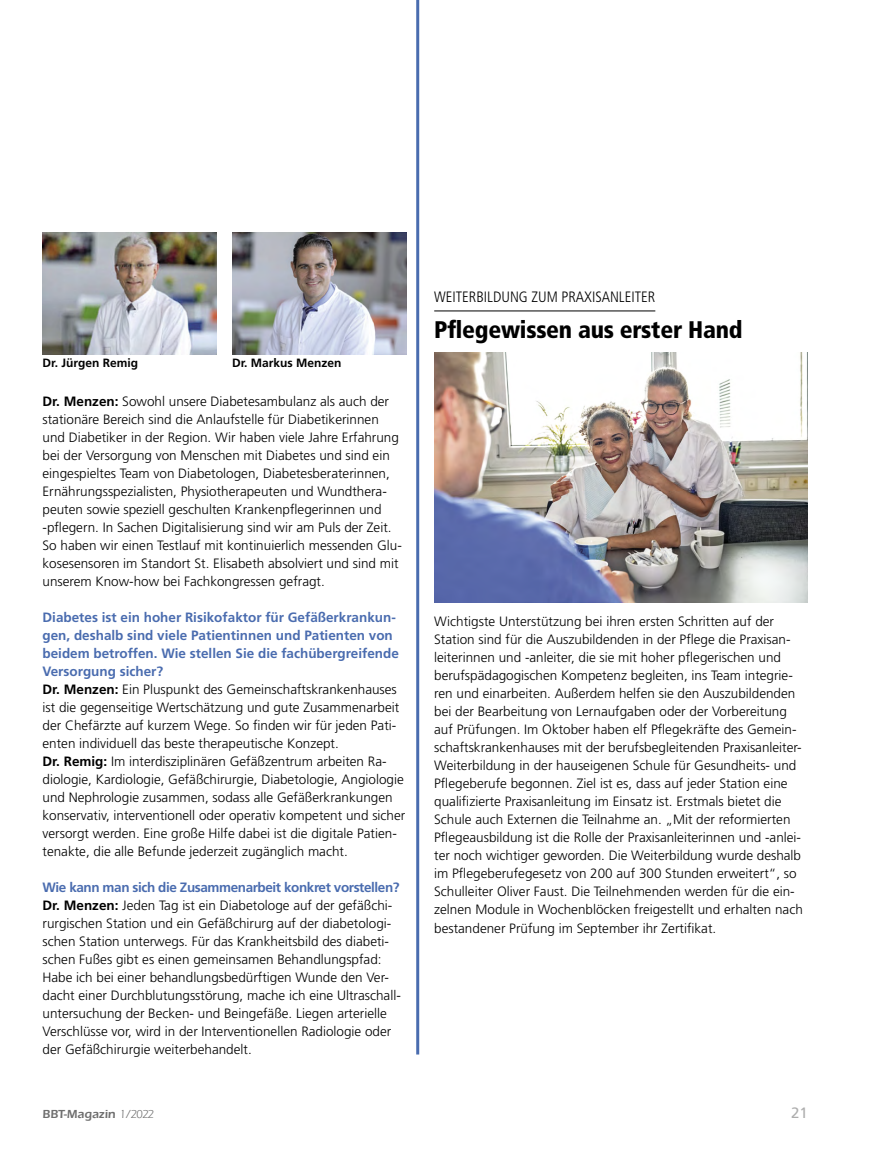
<style>
.page{position:relative;width:893px;height:1149px;background:#fff}
.page>*{position:absolute;margin:0;border:0;box-sizing:border-box;transform-origin:0 0}
.t1{font:900 condensed 24px "Frutiger LT Pro";letter-spacing:-.01em;color:#000}
.t2{font:300 condensed 15px "Frutiger LT Pro";color:#000}
.t3{font:15px "Frutiger";color:#adadad}
.t4{font:300 13.5px/18px "Frutiger";color:#000}
.t5{font:700 12px "Frutiger";color:#000}
.t6{font:600 12px "ITC Eras LT";color:#6f6f6f}
.s1{font-weight:700}
.s2{font-weight:700;color:#4a6caf}
.s3{font-weight:400}
</style>
<div class="page">
<hr style="left:434px;top:310px;width:221px;height:1px;background:#000">
<img style="left:434px;top:353px;width:374px;height:249px">
<img style="left:232px;top:233px;width:174px;height:121px">
<img style="left:43px;top:233px;width:174px;height:121px">
<hr style="left:416px;top:0;width:3px;height:1054px;background:#4a6caf">
<p class="t5" style="left:43px;top:355px;width:97px">Dr. Jürgen Remig</p>
<p class="t5" style="left:232px;top:355px;width:111px">Dr. Markus Menzen</p>
<p class="t4" style="left:43px;top:392px;width:361px"><span class="s1">Dr. Menzen:</span> Sowohl unsere Diabetesambulanz als auch der stationäre Bereich sind die Anlaufstelle für Diabetikerinnen und Diabetiker in der Region. Wir haben viele Jahre Erfahrung bei der Versorgung von Menschen mit Diabetes und sind ein eingespieltes Team von Diabetologen, Diabetesberaterinnen, Ernährungsspezialisten, Physiotherapeuten und Wundthera&shy;peuten sowie speziell geschulten Krankenpflegerinnen und -pflegern. In Sachen Digitalisierung sind wir am Puls der Zeit.<br>So haben wir einen Testlauf mit kontinuierlich messenden Glu&shy;kosesensoren im Standort St. Elisabeth absolviert und sind mit unserem Know-how bei Fachkongressen gefragt.</p>
<p class="t4" style="left:43px;top:608px;width:364px"><span class="s2">Diabetes ist ein hoher Risikofaktor für Gefäßerkrankun&shy;gen, deshalb sind viele Patientinnen und Patienten von beidem betroffen. Wie stellen Sie die fachübergreifende Versorgung sicher?<br></span><span class="s1">Dr. Menzen:</span> Ein Pluspunkt des Gemeinschaftskrankenhauses ist die gegenseitige Wertschätzung und gute Zusammenarbeit der Chefärzte auf kurzem Wege. So finden wir für jeden Pati&shy;enten individuell das beste therapeutische Konzept.<br><span class="s1">Dr. Remig:</span> Im interdisziplinären Gefäßzentrum arbeiten Ra&shy;diologie, Kardiologie, Gefäßchirurgie, Diabetologie, Angiologie und Nephrologie zusammen, sodass alle Gefäßerkrankungen konservativ, interventionell oder operativ kompetent und sicher versorgt werden. Eine große Hilfe dabei ist die digitale Patien&shy;tenakte, die alle Befunde jederzeit zugänglich macht.</p>
<p class="t4" style="left:43px;top:878px;width:360px"><span class="s2">Wie kann man sich die Zusammenarbeit konkret vorstellen?<br></span><span class="s1">Dr. Menzen:</span> Jeden Tag ist ein Diabetologe auf der gefäßchi&shy;rurgischen Station und ein Gefäßchirurg auf der diabetologi&shy;schen Station unterwegs. Für das Krankheitsbild des diabeti&shy;schen Fußes gibt es einen gemeinsamen Behandlungspfad:<br>Habe ich bei einer behandlungsbedürftigen Wunde den Ver&shy;dacht einer Durchblutungsstörung, mache ich eine Ultraschall&shy;untersuchung der Becken- und Beingefäße. Liegen arterielle Verschlüsse vor, wird in der Interventionellen Radiologie oder der Gefäßchirurgie weiterbehandelt.</p>
<p class="t2" style="left:434px;top:288px;width:223px">WEITERBILDUNG ZUM PRAXISANLEITER</p>
<h1 class="t1" style="left:434px;top:315px;width:310px">Pflegewissen aus erster Hand</h1>
<p class="t4" style="left:434px;top:612px;width:370px">Wichtigste Unterstützung bei ihren ersten Schritten auf der Station sind für die Auszubildenden in der Pflege die Praxisan&shy;leiterinnen und -anleiter, die sie mit hoher pflegerischen und berufspädagogischen Kompetenz begleiten, ins Team integrie&shy;ren und einarbeiten. Außerdem helfen sie den Auszubildenden bei der Bearbeitung von Lernaufgaben oder der Vorbereitung auf Prüfungen. Im Oktober haben elf Pflegekräfte des Gemein&shy;schaftskrankenhauses mit der berufsbegleitenden Praxisanleiter-Weiterbildung in der hauseigenen Schule für Gesundheits- und Pflegeberufe begonnen. Ziel ist es, dass auf jeder Station eine qualifizierte Praxisanleitung im Einsatz ist. Erstmals bietet die Schule auch Externen die Teilnahme an. „Mit der reformierten Pflegeausbildung ist die Rolle der Praxisanleiterinnen und -anlei&shy;ter noch wichtiger geworden. Die Weiterbildung wurde deshalb im Pflegeberufegesetz von 200 auf 300 Stunden erweitert“, so Schulleiter Oliver Faust. Die Teilnehmenden werden für die ein&shy;zelnen Module in Wochenblöcken freigestellt und erhalten nach bestandener Prüfung im September ihr Zertifikat.</p>
<p class="t6" style="left:43px;top:1106px;width:113px">BBT-Magazin <span class="s3">1/2022</span></p>
<p class="t3" style="left:791px;top:1103px;width:18px">21</p>
</div>
